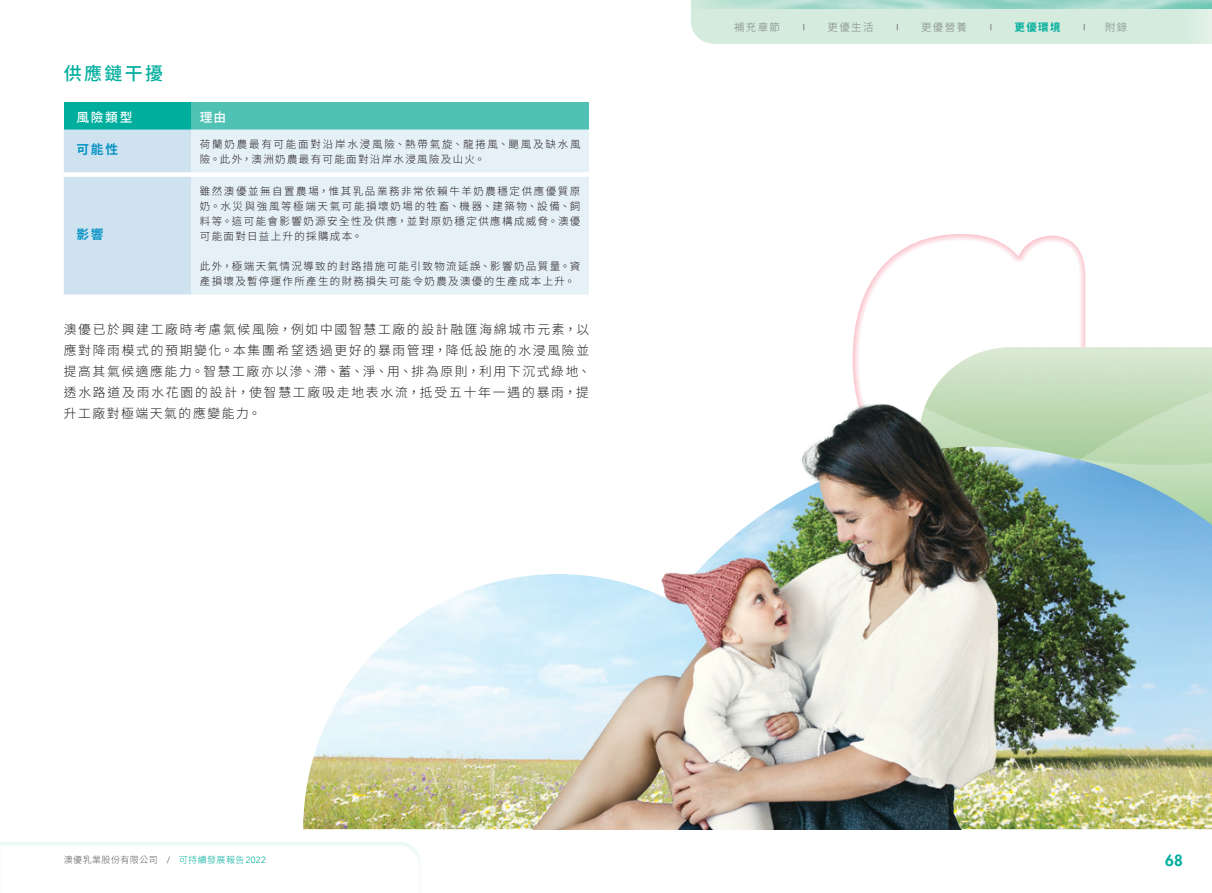
<style>
.page{position:relative;width:1212px;height:893px;background:#fff}
.page>*{position:absolute;margin:0;border:0;box-sizing:border-box;transform-origin:0 0}
.Heading_2{font:500 18px "Source Han Sans TC";letter-spacing:.13em;color:#00ae9d}
.t1{font:800 15px "Futura Std";color:#00ae9d}
.Body_Text{font:300 12.75px/21px "Source Han Sans TC";letter-spacing:.135em;color:#231f20}
.Body_Text-2{font:500 12.75px "Source Han Sans TC";letter-spacing:.13em;color:#fff}
.Body_Text-3{font:700 12.75px "Source Han Sans TC";color:#0a94c5}
.Body_Text-4{font:300 10.5px/15px "Source Han Sans TC";letter-spacing:.135em;color:#231f20;text-align:justify}
.Body_Text-5{font:300 10.5px/15px "Source Han Sans TC";letter-spacing:.17em;color:#231f20}
.t2{font:300 10.5px "Source Han Sans TC";letter-spacing:.125em;color:#808285}
.t3{font:700 10.5px "Source Han Sans TC";color:#00ae9d}
.t4{font:300 9px "Source Han Sans TC";letter-spacing:.05em;color:#57585a}
.s1{font-family:"Avenir LT Std"}
.s2{color:#00ae9d}
.s3{font-family:"Avenir LT Std";color:#00ae9d}
</style>
<div class="page">
<svg style="left:713px;top:0;width:499px;height:43px;background:#cae7da"></svg>
<div style="left:691px;top:0;width:43px;height:43px;background:#d4ebde;border-radius:50%"></div>
<div style="left:691px;top:0;width:24px;height:22px;background:#d4ebde"></div>
<div style="left:64px;top:102px;width:127px;height:28px;background:#00ae9d"></div>
<div style="left:191px;top:102px;width:398px;height:28px;background:#50c1b5"></div>
<div style="left:64px;top:130px;width:127px;height:165px;background:#cfe2f0"></div>
<div style="left:191px;top:130px;width:398px;height:165px;background:#e6f0f7"></div>
<div style="left:838px;top:224px;width:259px;height:260px;background:#f05972;opacity:.75"></div>
<img style="left:919px;top:347px;width:293px;height:99px">
<img style="left:303px;top:446px;width:909px;height:383px">
<img style="left:507px;top:392px;width:526px;height:437px">
<p class="Heading_2" style="left:64px;top:63px;width:101px">供應鏈干擾</p>
<p class="Body_Text-2" style="left:77px;top:110px;width:57px">風險類型</p>
<p class="Body_Text-2" style="left:200px;top:110px;width:28px">理由</p>
<p class="Body_Text-3" style="left:77px;top:142px;width:43px">可能性</p>
<p class="Body_Text-5" style="left:200px;top:136px;width:382px">荷蘭奶農最有可能面對沿岸水浸風險、熱帶氣旋、龍捲風、颶風及缺水風險。此外，澳洲奶農最有可能面對沿岸水浸風險及山火。</p>
<p class="Body_Text-4" style="left:200px;top:184px;width:382px">雖然澳優並無自置農場，惟其乳品業務非常依賴牛羊奶農穩定供應優質原奶。水災與強風等極端天氣可能損壞奶場的牲畜、機器、建築物、設備、飼料等。這可能會影響奶源安全性及供應，並對原奶穩定供應構成威脅。澳優可能面對日益上升的採購成本。</p>
<p class="Body_Text-4" style="left:200px;top:259px;width:382px">此外，極端天氣情況導致的封路措施可能引致物流延誤、影響奶品質量。資產損壞及暫停運作所產生的財務損失可能令奶農及澳優的生產成本上升。</p>
<p class="Body_Text" style="left:64px;top:319px;width:528px">澳優已於興建工廠時考慮氣候風險，例如中國智慧工廠的設計融匯海綿城市元素，以應對降雨模式的預期變化。本集團希望透過更好的暴雨管理，降低設施的水浸風險並提高其氣候適應能力。智慧工廠亦以滲、滯、蓄、淨、用、排為原則，利用下沉式綠地、透水路道及雨水花園的設計，使智慧工廠吸走地表水流，抵受五十年一遇的暴雨，提升工廠對極端天氣的應變能力。</p>
<p class="Body_Text-3" style="left:77px;top:227px;width:29px">影響</p>
<p class="t2" style="left:734px;top:21px;width:47px">補充章節</p>
<p class="t2" style="left:827px;top:21px;width:47px">更優生活</p>
<p class="t2" style="left:921px;top:21px;width:47px">更優營養</p>
<p class="t3" style="left:1014px;top:21px;width:48px">更優環境</p>
<p class="t2" style="left:1105px;top:21px;width:24px">附錄</p>
<p class="t4" style="left:64px;top:854px;width:203px">澳優乳業股份有限公司 <span class="s1">/</span> <span class="s2">可持續發展報告</span><span class="s3">2022</span></p>
<h2 class="t1" style="left:1165px;top:851px;width:19px">68</h2>
</div>
